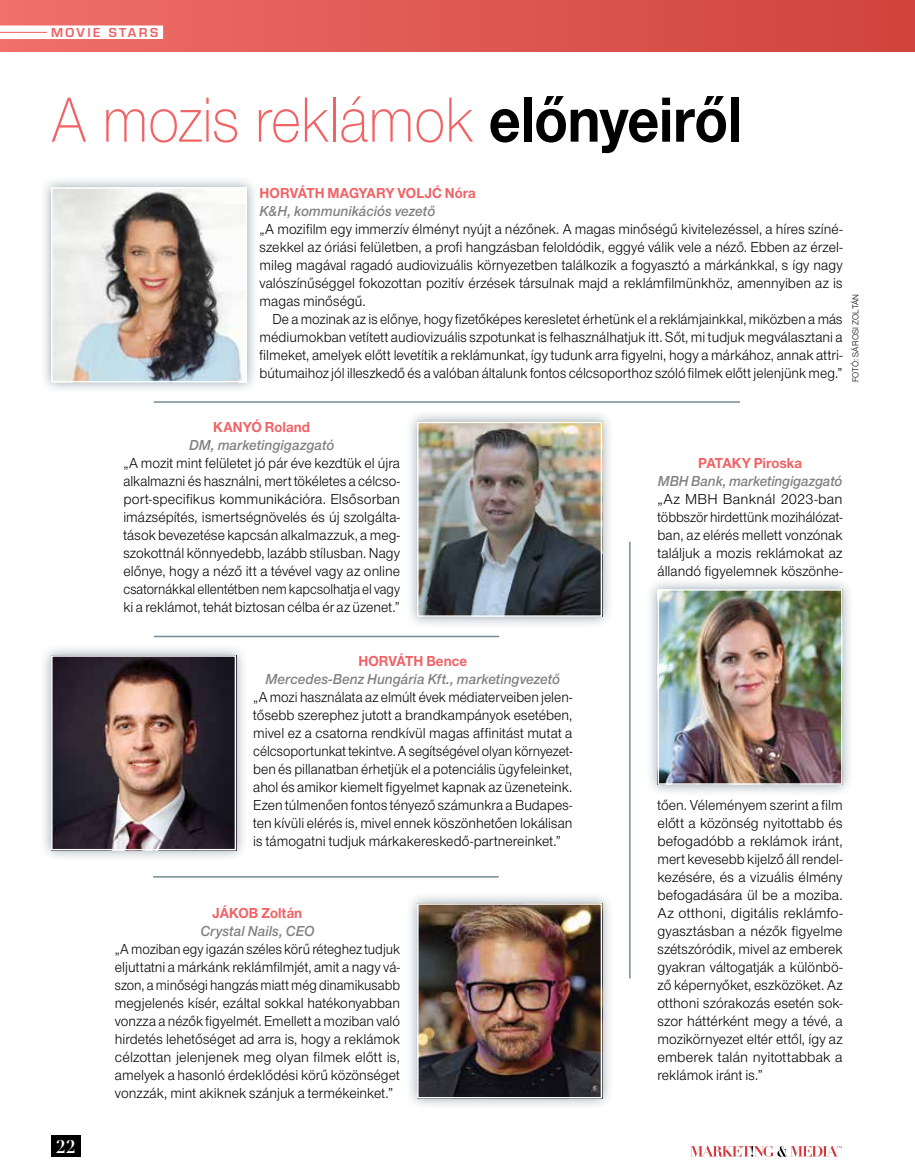
<style>
.page{position:relative;width:915px;height:1174px;background:#fff}
.page>*{position:absolute;margin:0;border:0;box-sizing:border-box;transform-origin:0 0}
.t1{font:66px "Nimbus Sans Nov Lig";letter-spacing:-.015em;color:#f16265;scale:.9 1}
.t2{font:700 18px "Didot OT";color:#fff}
.t3{font:15px/18px "Nimbus Sans Nov";letter-spacing:.005em;color:#000;text-align:justify;scale:.95 1}
.t4{font:15px/18px "Nimbus Sans Nov";letter-spacing:.005em;color:#000;text-align:justify;scale:.93 1}
.t5{font:15px/18px "Nimbus Sans Nov";letter-spacing:.005em;color:#000;text-align:justify;scale:.92 1}
.t6{font:15px/18px "Nimbus Sans Nov";letter-spacing:.005em;color:#000;text-align:justify}
.t7{font:italic 15px "Nimbus Sans Nov Sem";letter-spacing:.005em;color:#828181;scale:.95 1}
.t8{font:15px "Nimbus Sans Nov Bol";letter-spacing:.005em;color:#f16265;scale:.95 1}
.t9{font:italic 15px "Nimbus Sans Nov Sem";letter-spacing:.005em;color:#828181;scale:.94 1}
.t10{font:13.5px "Eurostile Bol";letter-spacing:.18em;color:#f16265}
.t11{font:9px "Nimbus Sans Nov";letter-spacing:.02em;color:#000;scale:.95 1}
.s1{font-family:"Nimbus Sans Nov Bol";color:#000}
</style>
<div class="page">
<div style="left:51px;top:1135px;width:30px;height:22px;background:#000"></div>
<svg style="left:690px;top:1145px;width:151px;height:11px"></svg>
<div style="left:0;top:0;width:914px;height:51px;background:linear-gradient(to right,#f06f6a,#cf433c)"></div>
<div style="left:0;top:26px;width:163px;height:13px;background:#fff"></div>
<hr style="left:0;top:32px;width:47px;height:1px;background:#f16265">
<div style="left:645px;top:577px;width:209px;height:219px;background:#748a96;opacity:.75"></div>
<img style="left:660px;top:592px;width:179px;height:190px">
<div style="left:657px;top:589px;width:185px;height:196px;border:2px solid #fff"></div>
<div style="left:39px;top:643px;width:209px;height:218px;background:#748a96;opacity:.75"></div>
<img style="left:54px;top:658px;width:179px;height:189px">
<div style="left:51px;top:655px;width:185px;height:195px;border:2px solid #fff"></div>
<div style="left:405px;top:891px;width:208px;height:218px;background:#748a96;opacity:.75"></div>
<img style="left:420px;top:906px;width:179px;height:189px">
<div style="left:417px;top:903px;width:185px;height:195px;border:2px solid #fff"></div>
<div style="left:39px;top:176px;width:219px;height:218px;background:#748a96;opacity:.75"></div>
<img style="left:54px;top:190px;width:190px;height:189px">
<div style="left:51px;top:187px;width:196px;height:195px;border:2px solid #fff"></div>
<div style="left:405px;top:410px;width:208px;height:218px;background:#748a96;opacity:.75"></div>
<img style="left:420px;top:424px;width:179px;height:190px">
<div style="left:417px;top:421px;width:185px;height:196px;border:2px solid #fff"></div>
<hr style="left:154px;top:401px;width:585px;height:2px;background:#748a96">
<hr style="left:154px;top:635px;width:345px;height:2px;background:#748a96">
<hr style="left:153px;top:876px;width:345px;height:1px;background:#748a96">
<hr style="left:629px;top:542px;width:1px;height:436px;background:#748a96">
<p class="t10" style="left:51px;top:25px;width:108px">MOVIE STARS</p>
<h1 class="t1" style="left:51px;top:82px;width:769px">A mozis reklámok <span class="s1">előnyeiről</span></h1>
<p class="t8" style="left:259px;top:184px;width:229px">HORVÁTH MAGYARY VOLJĆ Nóra</p>
<p class="t7" style="left:259px;top:202px;width:186px">K&amp;H, kommunikációs vezető</p>
<p class="t3" style="left:259px;top:220px;width:615px">„A mozifilm egy immerzív élményt nyújt a nézőnek. A magas minőségű kivitelezéssel, a híres színé&shy;szekkel az óriási felületben, a profi hangzásban feloldódik, eggyé válik vele a néző. Ebben az érzel&shy;mileg magával ragadó audiovizuális környezetben találkozik a fogyasztó a márkánkkal, s így nagy valószínűséggel fokozottan pozitív érzések társulnak majd a reklámfilmünkhöz, amennyiben az is magas minőségű.</p>
<p class="t4" style="left:259px;top:310px;width:628px;text-indent:13px">De a mozinak az is előnye, hogy fizetőképes keresletet érhetünk el a reklámjainkkal, miközben a más médiumokban vetített audiovizuális szpotunkat is felhasználhatjuk itt. Sőt, mi tudjuk megválasztani a filmeket, amelyek előtt levetítik a reklámunkat, így tudunk arra figyelni, hogy a márkához, annak attri&shy;bútumaihoz jól illeszkedő és a valóban általunk fontos célcsoporthoz szóló filmek előtt jelenjünk meg.”</p>
<p class="t8" style="left:213px;top:418px;width:104px">KANYÓ Roland</p>
<p class="t7" style="left:189px;top:436px;width:154px">DM, marketingigazgató</p>
<p class="t3" style="left:123px;top:454px;width:292px">„A mozit mint felületet jó pár éve kezdtük el újra alkalmazni és használni, mert tökéletes a célcso&shy;port-specifikus kommunikációra. Elsősorban imázsépítés, ismertségnövelés és új szolgálta&shy;tások bevezetése kapcsán alkalmazzuk, a meg&shy;szokottnál könnyedebb, lazább stílusban. Nagy előnye, hogy a néző itt a tévével vagy az online csatornákkal ellentétben nem kapcsolhatja el vagy ki a reklámot, tehát biztosan célba ér az üzenet.”</p>
<p class="t8" style="left:698px;top:454px;width:111px">PATAKY Piroska</p>
<p class="t9" style="left:657px;top:472px;width:198px">MBH Bank, marketingigazgató</p>
<p class="t6" style="left:657px;top:490px;width:186px">„Az MBH Banknál 2023-ban többször hirdettünk mozihálózat&shy;ban, az elérés mellett vonzónak találjuk a mozis reklámokat az állandó figyelemnek köszönhe-</p>
<p class="t11" style="left:850px;top:382px;width:95px;rotate:-90deg">FOTÓ: SÁROSI ZOLTÁN</p>
<p class="t2" style="left:56px;top:1135px;width:22px">22</p>
<p class="t8" style="left:358px;top:652px;width:116px">HORVÁTH Bence</p>
<p class="t7" style="left:265px;top:670px;width:311px">Mercedes-Benz Hungária Kft., marketingvezető</p>
<p class="t4" style="left:253px;top:688px;width:344px">„A mozi használata az elmúlt évek médiaterveiben jelen&shy;tősebb szerephez jutott a brandkampányok esetében, mivel ez a csatorna rendkívül magas affinitást mutat a célcsoportunkat tekintve. A segítségével olyan környezet&shy;ben és pillanatban érhetjük el a potenciális ügyfeleinket, ahol és amikor kiemelt figyelmet kapnak az üzeneteink.<br>Ezen túlmenően fontos tényező számunkra a Budapes&shy;ten kívüli elérés is, mivel ennek köszönhetően lokálisan is támogatni tudjuk márkakereskedő-partnereinket.”</p>
<p class="t8" style="left:212px;top:904px;width:96px">JÁKOB Zoltán</p>
<p class="t7" style="left:200px;top:922px;width:122px">Crystal Nails, CEO</p>
<p class="t5" style="left:115px;top:940px;width:311px">„A moziban egy igazán széles körű réteghez tudjuk eljuttatni a márkánk reklámfilmjét, amit a nagy vá&shy;szon, a minőségi hangzás miatt még dinamikusabb megjelenés kísér, ezáltal sokkal hatékonyabban vonzza a nézők figyelmét. Emellett a moziban való hirdetés lehetőséget ad arra is, hogy a reklámok célzottan jelenjenek meg olyan filmek előtt is, amelyek a hasonló érdeklődési körű közönséget vonzzák, mint akiknek szánjuk a termékeinket.”</p>
<p class="t3" style="left:657px;top:796px;width:196px">tően. Véleményem szerint a film előtt a közönség nyitottabb és befogadóbb a reklámok iránt, mert kevesebb kijelző áll rendel&shy;kezésére, és a vizuális élmény befogadására ül be a moziba.<br>Az otthoni, digitális reklámfo&shy;gyasztásban a nézők figyelme szétszóródik, mivel az emberek gyakran váltogatják a különbö&shy;ző képernyőket, eszközöket. Az otthoni szórakozás esetén sok&shy;szor háttérként megy a tévé, a mozikörnyezet eltér ettől, így az emberek talán nyitottabbak a reklámok iránt is.”</p>
</div>
